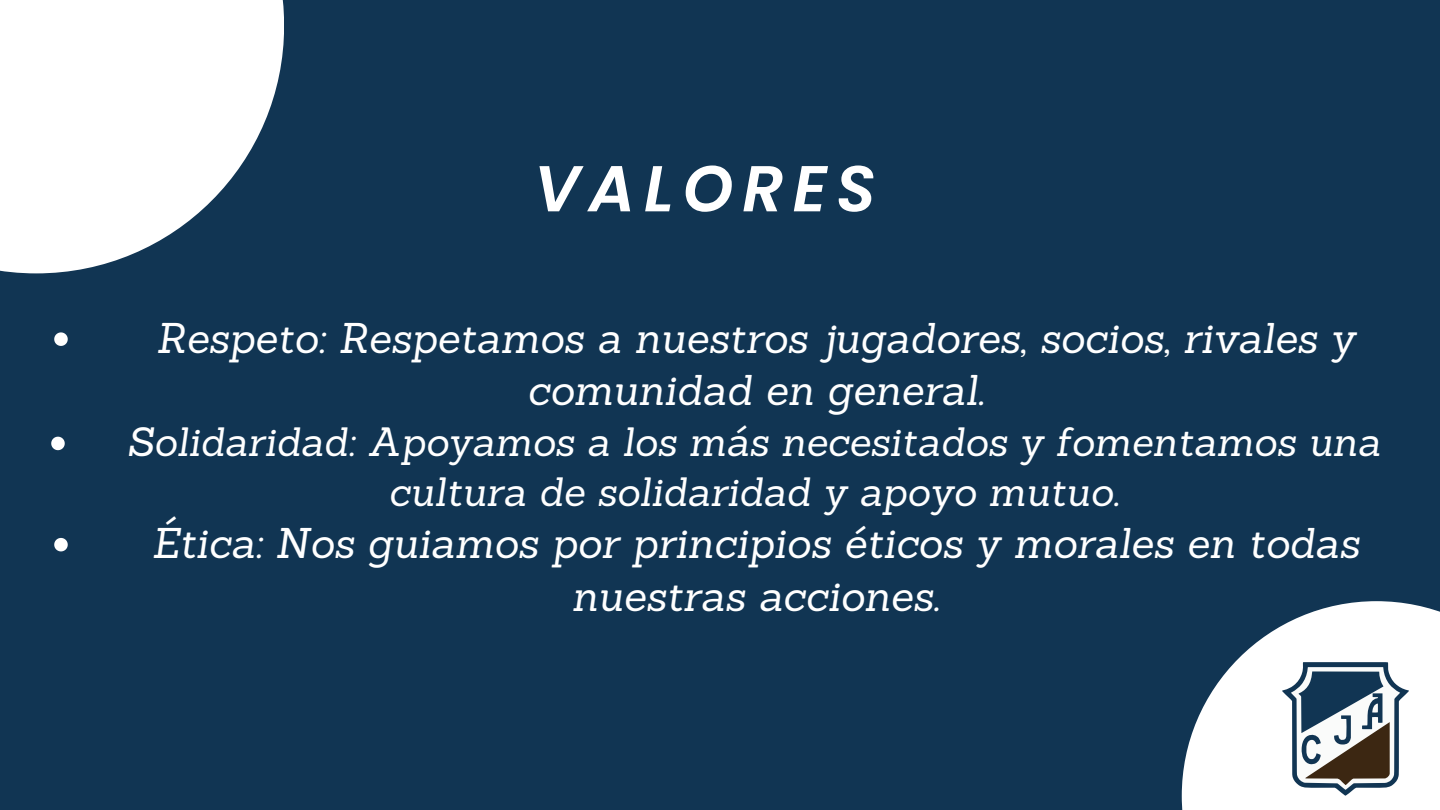
<style>
.page{position:relative;width:1440px;height:810px;background:#113553}
.page>*{position:absolute;margin:0;border:0;box-sizing:border-box;transform-origin:0 0}
.t1{font:italic 600 64.7px "Poppins";letter-spacing:.135em;color:#fff}
.t2{font:italic 41.9px/52.5px "Sanchez";color:#fff;text-align:center}
.t3{font:italic 39.9px/50.2px "Sanchez";color:#fff;text-align:center}
</style>
<div class="page">
<svg style="left:0;top:0;width:284px;height:273px;fill:#fff"></svg>
<svg style="left:54px;top:332px;width:14px;height:14px"></svg>
<svg style="left:51px;top:437px;width:14px;height:13px"></svg>
<svg style="left:54px;top:538px;width:14px;height:13px"></svg>
<svg style="left:1182px;top:601px;width:258px;height:209px;fill:#fff"></svg>
<svg style="left:1282px;top:662px;width:127px;height:134px"></svg>
<h1 class="t1" style="left:534px;top:143px;width:343px">VALORES</h1>
<p class="t2" style="left:156px;top:311px;width:1200px">Respeto: Respetamos a nuestros jugadores, socios, rivales y comunidad en general.</p>
<p class="t3" style="left:127px;top:417px;width:1255px">Solidaridad: Apoyamos a los más necesitados y fomentamos una cultura de solidaridad y apoyo mutuo.</p>
<p class="t2" style="left:152px;top:517px;width:1209px">Ética: Nos guiamos por principios éticos y morales en todas nuestras acciones.</p>
</div>
